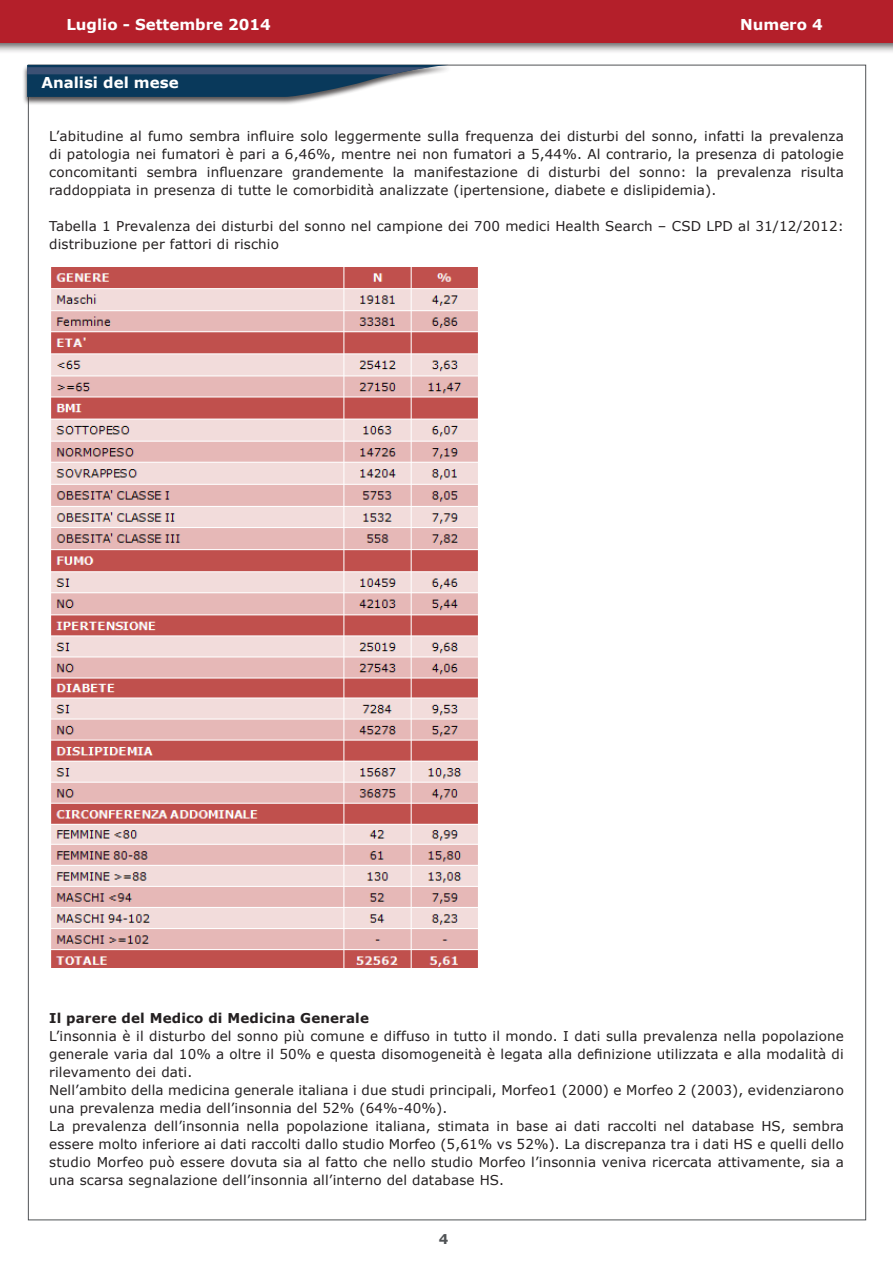
<style>
.page{position:relative;width:893px;height:1263px;background:#fff}
.page>*{position:absolute;margin:0;border:0;box-sizing:border-box;transform-origin:0 0}
.t1{font:700 15px "Verdana";color:#fff}
.TXT_PARAGRAFO{font:13.5px/18px "Verdana";letter-spacing:.01em;color:#231f20;text-align:justify}
.TXT_PARAGRAFO-2{font:700 13.5px "Verdana";letter-spacing:.01em;color:#231f20}
.TXT_PARAGRAFO-3{font:700 13.5px "Verdana";color:#505356}
</style>
<div class="page">
<div style="left:0;top:0;width:893px;height:54px;background:#231f20;opacity:.75"></div>
<div style="left:0;top:0;width:893px;height:43px;background:#b41f2a"></div>
<div style="left:22px;top:64px;width:430px;height:41px;background:#231f20;opacity:.75"></div>
<svg style="left:27px;top:65px;width:422px;height:32px;background:#3d5e79"></svg>
<img style="left:51px;top:268px;width:427px;height:699px">
<p class="t1" style="left:66px;top:14px;width:206px">Luglio - Settembre 2014</p>
<p class="t1" style="left:740px;top:14px;width:84px">Numero 4</p>
<p class="t1" style="left:41px;top:72px;width:139px">Analisi del mese</p>
<p class="TXT_PARAGRAFO" style="left:49px;top:127px;width:796px">L’abitudine al fumo sembra influire solo leggermente sulla frequenza dei disturbi del sonno, infatti la prevalenza di patologia nei fumatori è pari a 6,46%, mentre nei non fumatori a 5,44%. Al contrario, la presenza di patologie concomitanti sembra influenzare grandemente la manifestazione di disturbi del sonno: la prevalenza risulta raddoppiata in presenza di tutte le comorbidità analizzate (ipertensione, diabete e dislipidemia).</p>
<p class="TXT_PARAGRAFO" style="left:49px;top:217px;width:796px">Tabella 1 Prevalenza dei disturbi del sonno nel campione dei 700 medici Health Search – CSD LPD al 31/12/2012: distribuzione per fattori di rischio</p>
<p class="TXT_PARAGRAFO-2" style="left:49px;top:1008px;width:321px">Il parere del Medico di Medicina Generale</p>
<p class="TXT_PARAGRAFO" style="left:49px;top:1027px;width:796px">L’insonnia è il disturbo del sonno più comune e diffuso in tutto il mondo. I dati sulla prevalenza nella popolazione generale varia dal 10% a oltre il 50% e questa disomogeneità è legata alla definizione utilizzata e alla modalità di rilevamento dei dati.</p>
<p class="TXT_PARAGRAFO" style="left:49px;top:1081px;width:796px">Nell’ambito della medicina generale italiana i due studi principali, Morfeo1 (2000) e Morfeo 2 (2003), evidenziarono una prevalenza media dell’insonnia del 52% (64%-40%).</p>
<p class="TXT_PARAGRAFO" style="left:49px;top:1117px;width:796px">La prevalenza dell’insonnia nella popolazione italiana, stimata in base ai dati raccolti nel database HS, sembra essere molto inferiore ai dati raccolti dallo studio Morfeo (5,61% vs 52%). La discrepanza tra i dati HS e quelli dello studio Morfeo può essere dovuta sia al fatto che nello studio Morfeo l’insonnia veniva ricercata attivamente, sia a una scarsa segnalazione dell’insonnia all’interno del database HS.</p>
<p class="TXT_PARAGRAFO-3" style="left:439px;top:1229px;width:11px">4</p>
</div>
